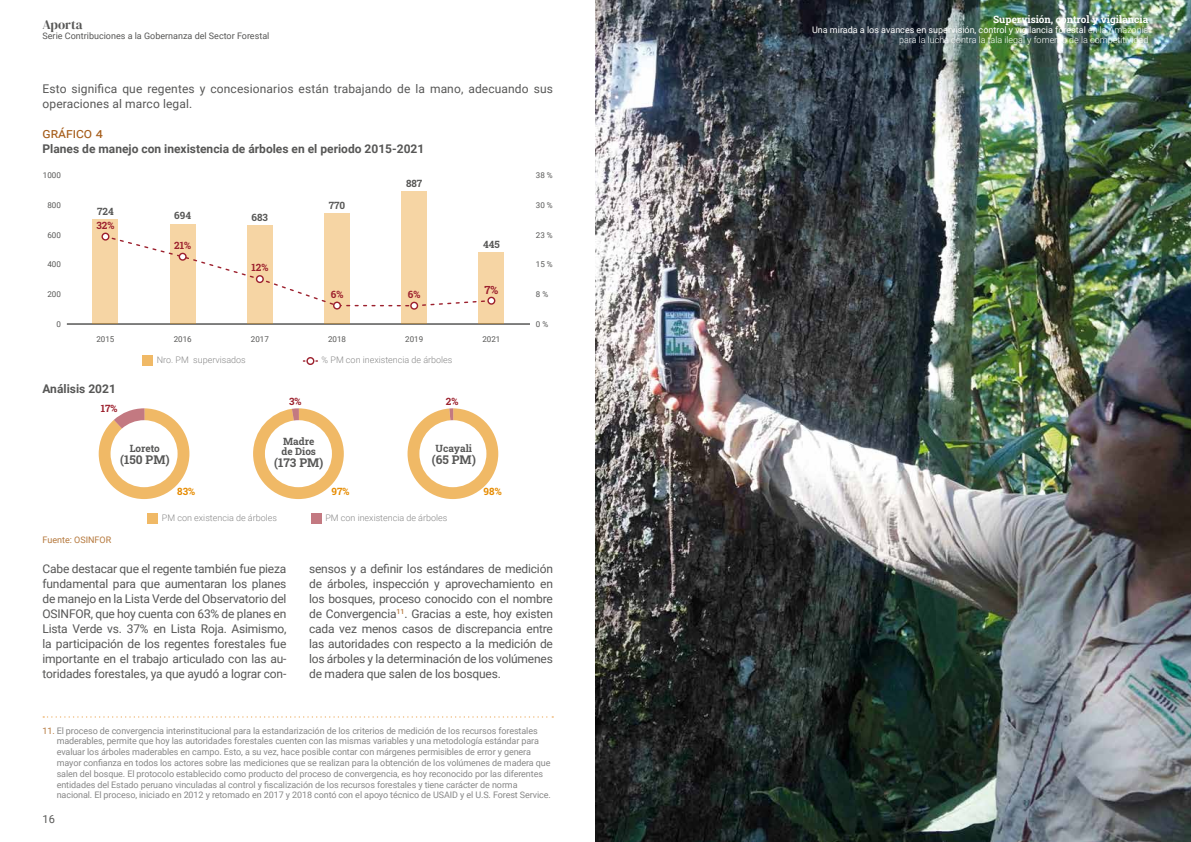
<style>
.page{position:relative;width:1191px;height:842px;background:#fff}
.page>*{position:absolute;margin:0;border:0;box-sizing:border-box;transform-origin:0 0}
.t1{font:14px "Roboto";color:#a55c19}
.t2{font:13px "DM Serif Display";color:#575756}
.t3{font:12px/15px "Roboto";letter-spacing:-.015em;color:#575756;text-align:justify}
.t4{font:12px/15px "Roboto";letter-spacing:.01em;color:#575756}
.t5{font:700 12px "Roboto";color:#575756}
.t6{font:700 12px "Roboto Slab";color:#575756}
.t7{font:700 11.2px "Roboto Slab";color:#9c202d}
.t8{font:11px "Roboto";color:#575756}
.t9{font:700 10px/10px "Roboto Slab";color:#575756}
.t10{font:700 10px "Roboto Slab";color:#fff}
.t11{font:700 10px "Roboto Slab";color:#9c202d}
.t12{font:700 10px "Roboto Slab";color:#e68b00}
.t13{font:9px/10.8px "Roboto";letter-spacing:-.01em;color:#878787}
.t14{font:300 9px/10px "Roboto";color:#fff;text-align:right}
.t15{font:300 9px "Roboto";color:#878787}
.t16{font:9px "Roboto";color:#575756}
.t17{font:9px "Roboto";color:#b5783c}
.t18{font:8px "Roboto";color:#575756}
.s1{color:#b5783c}
.s2{font-weight:400}
</style>
<div class="page">
<div style="left:148px;top:513px;width:10px;height:10px;background:#f0b966"></div>
<div style="left:311px;top:513px;width:10px;height:10px;background:#c37981"></div>
<svg style="left:99px;top:408px;width:90px;height:91px"></svg>
<svg style="left:253px;top:408px;width:91px;height:91px"></svg>
<svg style="left:407px;top:408px;width:91px;height:91px"></svg>
<div style="left:142px;top:355px;width:11px;height:11px;background:#f0b966"></div>
<svg style="left:303px;top:360px;width:14px;height:2px"></svg>
<div style="left:307px;top:358px;width:7px;height:6px;background:#fff;border-radius:50%"></div>
<div style="left:306px;top:357px;width:8px;height:8px;border:1px solid #9c202d;border-radius:50%"></div>
<hr style="left:67px;top:323px;width:463px;height:1px;background:#575756">
<div style="left:93px;top:219px;width:25px;height:105px;background:#f6d5a4"></div>
<div style="left:170px;top:224px;width:25px;height:100px;background:#f6d5a4"></div>
<div style="left:247px;top:225px;width:25px;height:99px;background:#f6d5a4"></div>
<div style="left:324px;top:214px;width:26px;height:110px;background:#f6d5a4"></div>
<div style="left:401px;top:192px;width:26px;height:132px;background:#f6d5a4"></div>
<div style="left:478px;top:253px;width:26px;height:71px;background:#f6d5a4"></div>
<svg style="left:107px;top:235px;width:384px;height:72px"></svg>
<svg style="left:102px;top:233px;width:7px;height:7px"></svg>
<div style="left:101px;top:233px;width:8px;height:8px;border:1px solid #9c202d;border-radius:50%"></div>
<svg style="left:179px;top:253px;width:7px;height:7px"></svg>
<div style="left:179px;top:253px;width:8px;height:8px;border:1px solid #9c202d;border-radius:50%"></div>
<div style="left:256px;top:276px;width:7px;height:6px;background:#fff;border-radius:50%"></div>
<div style="left:256px;top:275px;width:8px;height:8px;border:1px solid #9c202d;border-radius:50%"></div>
<div style="left:334px;top:302px;width:6px;height:7px;background:#fff;border-radius:50%"></div>
<div style="left:333px;top:302px;width:8px;height:8px;border:1px solid #9c202d;border-radius:50%"></div>
<svg style="left:411px;top:302px;width:6px;height:7px"></svg>
<div style="left:410px;top:302px;width:8px;height:8px;border:1px solid #9c202d;border-radius:50%"></div>
<svg style="left:488px;top:297px;width:7px;height:7px"></svg>
<div style="left:487px;top:297px;width:8px;height:8px;border:1px solid #9c202d;border-radius:50%"></div>
<svg style="left:43px;top:716px;width:510px;height:2px"></svg>
<img style="left:596px;top:0;width:595px;height:842px">
<h2 class="t2" style="left:43px;top:17px;width:42px">Aporta</h2>
<p class="t16" style="left:43px;top:29px;width:228px">Serie Contribuciones a la Gobernanza del Sector Forestal</p>
<h3 class="t4" style="left:43px;top:81px;width:512px">Esto significa que regentes y concesionarios están trabajando de la mano, adecuando sus operaciones al marco legal.</h3>
<h1 class="t1" style="left:43px;top:124px;width:62px">gráfico 4</h1>
<h3 class="t5" style="left:43px;top:141px;width:383px">Planes de manejo con inexistencia de árboles en el periodo 2015-2021</h3>
<p class="t18" style="left:43px;top:170px;width:19px">1000</p>
<p class="t18" style="left:47px;top:200px;width:15px">800</p>
<p class="t18" style="left:47px;top:229px;width:15px">600</p>
<p class="t18" style="left:47px;top:259px;width:15px">400</p>
<p class="t18" style="left:47px;top:289px;width:15px">200</p>
<p class="t18" style="left:56px;top:318px;width:6px">0</p>
<p class="t9" style="left:97px;top:206px;width:18px">724</p>
<p class="t11" style="left:96px;top:218px;width:19px">32%</p>
<p class="t18" style="left:96px;top:334px;width:19px">2015</p>
<h3 class="t5" style="left:43px;top:381px;width:75px">Análisis 2021</h3>
<p class="t11" style="left:101px;top:402px;width:18px">17%</p>
<p class="t9" style="left:174px;top:211px;width:18px">694</p>
<p class="t11" style="left:174px;top:238px;width:18px">21%</p>
<p class="t18" style="left:174px;top:334px;width:19px">2016</p>
<p class="t9" style="left:252px;top:212px;width:18px">683</p>
<p class="t11" style="left:251px;top:261px;width:18px">12%</p>
<p class="t18" style="left:251px;top:334px;width:19px">2017</p>
<p class="t9" style="left:329px;top:200px;width:18px">770</p>
<p class="t11" style="left:331px;top:287px;width:14px">6%</p>
<p class="t18" style="left:328px;top:334px;width:19px">2018</p>
<p class="t9" style="left:406px;top:178px;width:18px">887</p>
<p class="t11" style="left:408px;top:287px;width:14px">6%</p>
<p class="t18" style="left:405px;top:334px;width:19px">2019</p>
<p class="t15" style="left:157px;top:354px;width:90px">Nro. PM supervisados</p>
<p class="t15" style="left:322px;top:354px;width:132px">% PM con inexistencia de árboles</p>
<p class="t11" style="left:289px;top:394px;width:14px">3%</p>
<p class="t11" style="left:446px;top:394px;width:14px">2%</p>
<p class="t9" style="left:483px;top:239px;width:18px">445</p>
<p class="t7" style="left:484px;top:282px;width:15px">7%</p>
<p class="t18" style="left:482px;top:334px;width:19px">2021</p>
<p class="t9" style="left:130px;top:443px;width:32px">Loreto</p>
<h3 class="t6" style="left:120px;top:451px;width:51px">(150 PM)</h3>
<p class="t12" style="left:177px;top:485px;width:19px">83%</p>
<p class="t9" style="left:281px;top:436px;width:36px">Madre de Dios</p>
<h3 class="t6" style="left:274px;top:455px;width:51px">(173 PM)</h3>
<p class="t12" style="left:331px;top:485px;width:19px">97%</p>
<p class="t9" style="left:435px;top:443px;width:38px">Ucayali</p>
<h3 class="t6" style="left:432px;top:451px;width:46px">(65 PM)</h3>
<p class="t15" style="left:162px;top:511px;width:116px">PM con existencia de árboles</p>
<p class="t15" style="left:325px;top:511px;width:123px">PM con inexistencia de árboles</p>
<p class="t12" style="left:483px;top:485px;width:19px">98%</p>
<p class="t18" style="left:536px;top:170px;width:18px">38 %</p>
<p class="t18" style="left:536px;top:200px;width:18px">30 %</p>
<p class="t18" style="left:536px;top:229px;width:18px">23 %</p>
<p class="t18" style="left:536px;top:259px;width:18px">15 %</p>
<p class="t18" style="left:536px;top:289px;width:14px">8 %</p>
<p class="t18" style="left:536px;top:318px;width:14px">0 %</p>
<p class="t17" style="left:43px;top:533px;width:70px">Fuente: OSINFOR</p>
<p class="t3" style="left:43px;top:561px;width:245px">Cabe destacar que el regente también fue pieza fundamental para que aumentaran los planes de manejo en la Lista Verde del Observatorio del OSINFOR, que hoy cuenta con 63% de planes en Lista Verde vs. 37% en Lista Roja. Asimismo, la participación de los regentes forestales fue importante en el trabajo articulado con las au&shy;toridades forestales, ya que ayudó a lograr con-</p>
<p class="t3" style="left:309px;top:561px;width:245px">sensos y a definir los estándares de medición de árboles, inspección y aprovechamiento en los bosques, proceso conocido con el nombre de Convergencia<sup>11</sup>. Gracias a este, hoy existen cada vez menos casos de discrepancia entre las autoridades con respecto a la medición de los árboles y la determinación de los volúmenes de madera que salen de los bosques.</p>
<p class="t13" style="left:57px;top:725px;width:496px;text-indent:-14px"><span class="s1">11.</span> El proceso de convergencia interinstitucional para la estandarización de los criterios de medición de los recursos forestales maderables, permite que hoy las autoridades forestales cuenten con las mismas variables y una metodología estándar para evaluar los árboles maderables en campo. Esto, a su vez, hace posible contar con márgenes permisibles de error y genera mayor confianza en todos los actores sobre las mediciones que se realizan para la obtención de los volúmenes de madera que salen del bosque. El protocolo establecido como producto del proceso de convergencia, es hoy reconocido por las diferentes entidades del Estado peruano vinculadas al control y fiscalización de los recursos forestales y tiene carácter de norma nacional. El proceso, iniciado en 2012 y retomado en 2017 y 2018 contó con el apoyo técnico de USAID y el U.S. Forest Service.</p>
<p class="t8" style="left:43px;top:811px;width:14px">16</p>
<p class="t10" style="left:993px;top:12px;width:157px">Supervisión, control y vigilancia</p>
<p class="t14" style="left:812px;top:24px;width:338px"><span class="s2">Una mirada a los avances en supervisión, control y vigilancia forestal</span> en la Amazonía para la lucha contra la tala ilegal y fomento de la competitividad</p>
</div>
